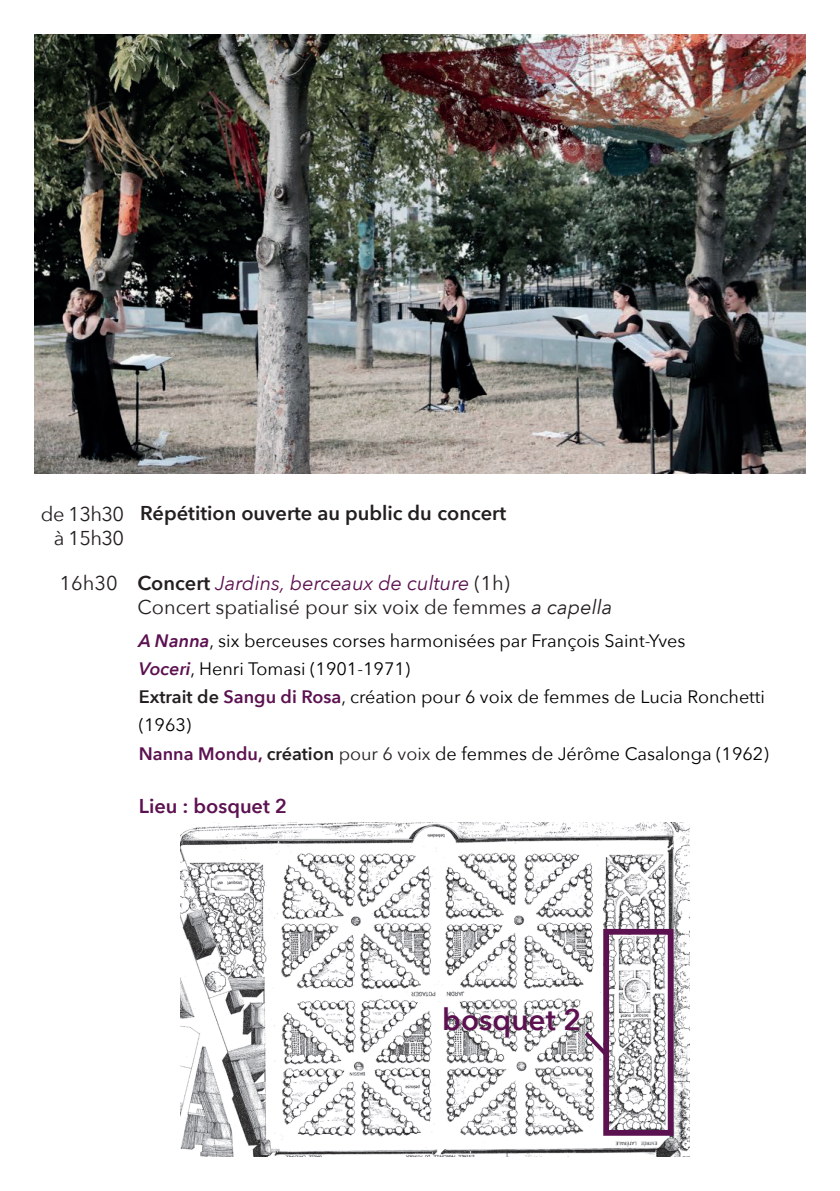
<style>
.page{position:relative;width:840px;height:1191px;background:#fff}
.page>*{position:absolute;margin:0;border:0;box-sizing:border-box;transform-origin:0 0}
.t1{font:600 29.8px "Avenir Next";color:#5c1150}
.t2{font:20px/24px "Avenir Next";color:#231f20}
.t3{font:600 20px/24.6px "Avenir Next";color:#231f20}
.t4{font:600 20px "Avenir Next";color:#5c1150}
.t5{font:18px/28px "Avenir Next";color:#000002}
.s1{font-weight:400}
.s2{font-weight:600}
.s3{font-style:italic;color:#5c1150}
.s4{font-style:italic}
.s5{font-weight:600;font-style:italic;color:#5c1150}
.s6{font-weight:600;color:#231f20}
.s7{font-weight:600;color:#5c1150}
.s8{color:#231f20}
</style>
<div class="page">
<img style="left:34px;top:34px;width:771px;height:439px">
<img style="left:180px;top:822px;width:509px;height:335px">
<div style="left:603px;top:929px;width:70px;height:206px;border:6px solid #5c1150"></div>
<svg style="left:580px;top:1027px;width:31px;height:33px"></svg>
<p class="t3" style="left:54px;top:500px;width:453px;text-indent:-13px"><span class="s1">de 13h30</span> Répétition ouverte au public du concert <span class="s1">à 15h30</span></p>
<p class="t2" style="left:137px;top:570px;width:476px;text-indent:-78px">16h30 <span class="s2">Concert</span> <span class="s3">Jardins, berceaux de culture</span> (1h)<br>Concert spatialisé pour six voix de femmes <span class="s4">a capella</span></p>
<p class="t5" style="left:139px;top:626px;width:631px"><span class="s5">A Nanna</span>, six berceuses corses harmonisées par François Saint-Yves<br><span class="s5">Voceri</span>, Henri Tomasi (1901-1971)<br><span class="s6">Extrait de</span> <span class="s7">Sangu di Rosa</span>, création pour 6 voix de femmes de Lucia Ronchetti (1963)<br><span class="s7">Nanna Mondu,</span> <span class="s6">création</span> <span class="s8">pour 6 voix</span> de femmes de Jérôme Casalonga (1962)</p>
<p class="t4" style="left:139px;top:789px;width:150px">Lieu : bosquet 2</p>
<h1 class="t1" style="left:442px;top:993px;width:141px">bosquet 2</h1>
</div>
